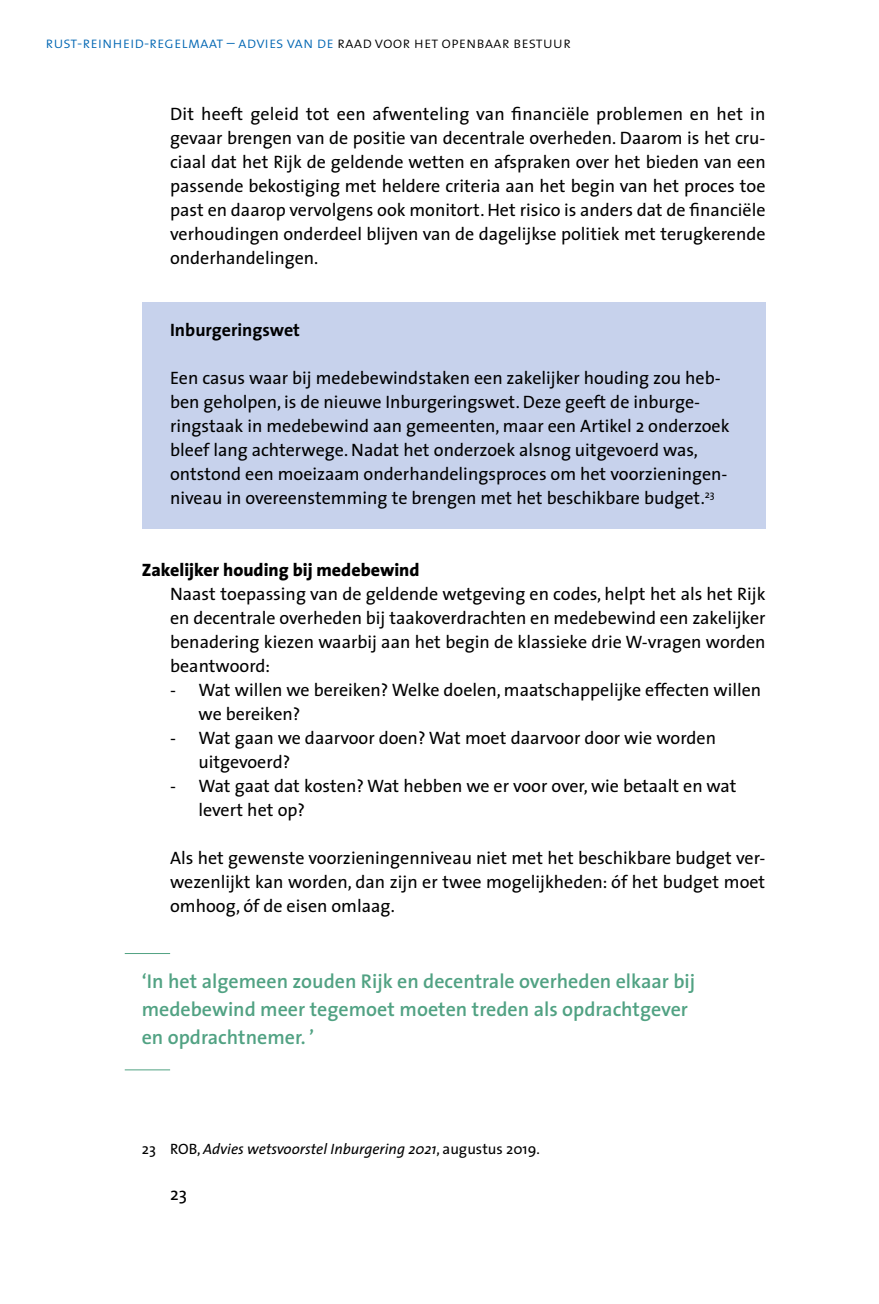
<style>
.page{position:relative;width:879px;height:1304px;background:#fff}
.page>*{position:absolute;margin:0;border:0;box-sizing:border-box;transform-origin:0 0}
.Quote_2{font:600 20px/28px "The Sans";color:#51a283}
.P4_Broodtekst-TheSan{font:18px/24px "The Sans";color:#000;text-align:justify}
.P5_Kadertekst-TheSan{font:18px/24px "The Sans";color:#000}
.P4_opsomming_Broodte{font:18px/24px "The Sans";color:#000}
.H3_Kop_1-TheSansExBo{font:800 18px "The Sans";color:#000}
.H5_Kaderkop-TheSansB{font:700 18px "The Sans";color:#000}
.t1{font:16px "The Sans Light Caps";color:#0066b3}
.P_voetnoot-TheSans{font:italic 15px "The Sans";color:#000}
.s1{color:#000}
.s2{font-style:normal}
</style>
<div class="page">
<div style="left:142px;top:302px;width:623px;height:227px;background:#c7d2ec"></div>
<hr style="left:125px;top:953px;width:45px;height:1px;background:#51a283">
<hr style="left:125px;top:1069px;width:45px;height:1px;background:#51a283">
<p class="t1" style="left:45px;top:32px;width:527px">rust-reinheid-regelmaat – advies van de <span class="s1">raad voor het openbaar bestuur</span></p>
<p class="P4_Broodtekst-TheSan" style="left:170px;top:102px;width:597px">Dit heeft geleid tot een afwenteling van financiële problemen en het in gevaar brengen van de positie van decentrale overheden. Daarom is het cru&shy;ciaal dat het Rijk de geldende wetten en afspraken over het bieden van een passende bekostiging met heldere criteria aan het begin van het proces toe past en daarop vervolgens ook monitort. Het risico is anders dat de financiële verhoudingen onderdeel blijven van de dagelijkse politiek met terugkerende onderhandelingen.</p>
<p class="H5_Kaderkop-TheSansB" style="left:170px;top:318px;width:131px">Inburgeringswet</p>
<p class="P5_Kadertekst-TheSan" style="left:170px;top:366px;width:561px">Een casus waar bij medebewindstaken een zakelijker houding zou heb&shy;ben geholpen, is de nieuwe Inburgeringswet. Deze geeft de inburge&shy;ringstaak in medebewind aan gemeenten, maar een Artikel 2 onderzoek bleef lang achterwege. Nadat het onderzoek alsnog uitgevoerd was, ontstond een moeizaam onderhandelingsproces om het voorzieningen&shy;niveau in overeenstemming te brengen met het beschikbare budget.<sup>23</sup></p>
<h3 class="H3_Kop_1-TheSansExBo" style="left:142px;top:558px;width:279px">Zakelijker houding bij medebewind</h3>
<p class="P4_Broodtekst-TheSan" style="left:170px;top:582px;width:597px">Naast toepassing van de geldende wetgeving en codes, helpt het als het Rijk en decentrale overheden bij taakoverdrachten en medebewind een zakelijker benadering kiezen waarbij aan het begin de klassieke drie W-vragen worden beantwoord:</p>
<p class="P4_opsomming_Broodte" style="left:198px;top:678px;width:564px;text-indent:-28px">- Wat willen we bereiken? Welke doelen, maatschappelijke effecten willen we bereiken?</p>
<p class="P4_opsomming_Broodte" style="left:198px;top:726px;width:519px;text-indent:-28px">- Wat gaan we daarvoor doen? Wat moet daarvoor door wie worden uitgevoerd?</p>
<p class="P4_opsomming_Broodte" style="left:198px;top:774px;width:539px;text-indent:-28px">- Wat gaat dat kosten? Wat hebben we er voor over, wie betaalt en wat levert het op?</p>
<p class="P4_Broodtekst-TheSan" style="left:170px;top:846px;width:597px">Als het gewenste voorzieningenniveau niet met het beschikbare budget ver&shy;wezenlijkt kan worden, dan zijn er twee mogelijkheden: óf het budget moet omhoog, óf de eisen omlaag.</p>
<p class="Quote_2" style="left:142px;top:967px;width:555px">‘In het algemeen zouden Rijk en decentrale overheden elkaar bij medebewind meer tegemoet moeten treden als opdrachtgever en opdrachtnemer. ’</p>
<p class="P_voetnoot-TheSans" style="left:142px;top:1139px;width:399px"><span class="s2">23 ROB,</span> Advies wetsvoorstel Inburgering 2021<span class="s2">, augustus 2019.</span></p>
<p class="P4_Broodtekst-TheSan" style="left:170px;top:1182px;width:18px">23</p>
</div>
